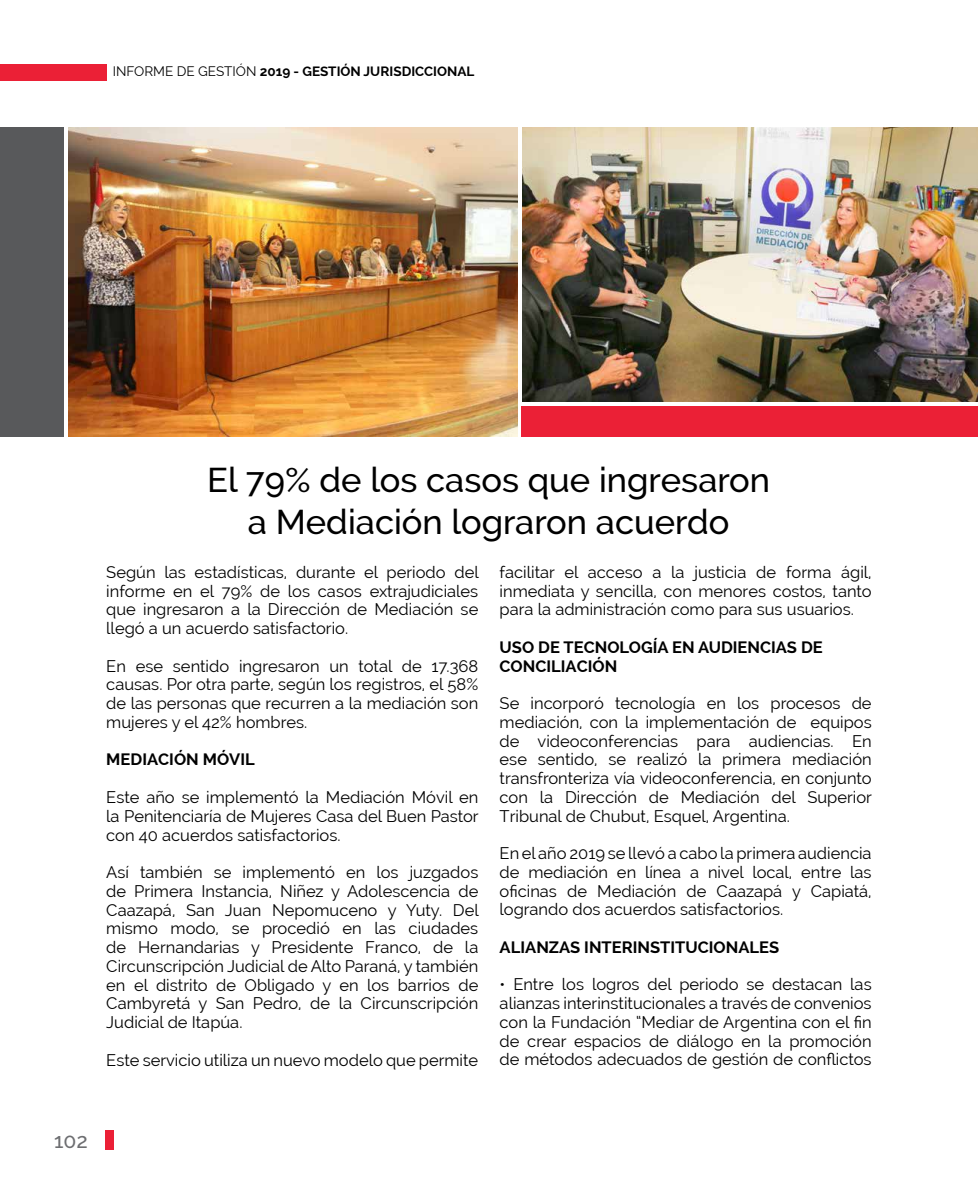
<style>
.page{position:relative;width:978px;height:1191px;background:#fff}
.page>*{position:absolute;margin:0;border:0;box-sizing:border-box;transform-origin:0 0}
.t1{font:500 34.5px/42px "Raleway";color:#000;text-align:center}
.t2{font:500 21px "Raleway";color:#6d6e71}
.t3{font:16.5px/18.8px "Raleway";color:#000;text-align:justify}
.t4{font:700 16.5px/18.8px "Raleway";color:#000}
.t5{font:700 13.5px "Raleway";color:#000}
.s1{font-weight:400}
</style>
<div class="page">
<div style="left:0;top:64px;width:106px;height:16px;background:#eb2036"></div>
<div style="left:105px;top:1130px;width:9px;height:19px;background:#eb2036"></div>
<div style="left:0;top:127px;width:65px;height:309px;background:#58595b"></div>
<img style="left:68px;top:127px;width:450px;height:309px">
<img style="left:522px;top:127px;width:455px;height:275px">
<hr style="left:977px;top:127px;width:1px;height:309px;background:#d1d3d4">
<hr style="left:64px;top:127px;width:4px;height:309px;background:#fff">
<hr style="left:518px;top:402px;width:460px;height:4px;background:#fff">
<div style="left:521px;top:406px;width:457px;height:30px;background:#eb2036"></div>
<p class="t5" style="left:113px;top:64px;width:363px"><span class="s1">INFORME DE GESTIÓN</span> 2019 - GESTIÓN JURISDICCIONAL</p>
<h1 class="t1" style="left:207px;top:459px;width:564px">El 79% de los casos que ingresaron a Mediación lograron acuerdo</h1>
<p class="t3" style="left:106px;top:563px;width:374px">Según las estadísticas, durante el periodo del informe en el 79% de los casos extrajudiciales que ingresaron a la Dirección de Mediación se llegó a un acuerdo satisfactorio.</p>
<p class="t3" style="left:106px;top:656px;width:374px">En ese sentido ingresaron un total de 17.368 causas. Por otra parte, según los registros, el 58% de las personas que recurren a la mediación son mujeres y el 42% hombres.</p>
<p class="t4" style="left:106px;top:750px;width:150px">MEDIACIÓN MÓVIL</p>
<p class="t3" style="left:106px;top:787px;width:374px">Este año se implementó la Mediación Móvil en la Penitenciaría de Mujeres Casa del Buen Pastor con 40 acuerdos satisfactorios.</p>
<p class="t3" style="left:106px;top:862px;width:374px">Así también se implementó en los juzgados de Primera Instancia, Niñez y Adolescencia de Caazapá, San Juan Nepomuceno y Yuty. Del mismo modo, se procedió en las ciudades de Hernandarias y Presidente Franco, de la Circunscripción Judicial de Alto Paraná, y también en el distrito de Obligado y en los barrios de Cambyretá y San Pedro, de la Circunscripción Judicial de Itapúa.</p>
<p class="t3" style="left:106px;top:1050px;width:374px">Este servicio utiliza un nuevo modelo que permite</p>
<p class="t3" style="left:500px;top:562px;width:374px">facilitar el acceso a la justicia de forma ágil, inmediata y sencilla, con menores costos, tanto para la administración como para sus usuarios.</p>
<p class="t4" style="left:500px;top:638px;width:325px">USO DE TECNOLOGÍA EN AUDIENCIAS DE<br>CONCILIACIÓN</p>
<p class="t3" style="left:500px;top:694px;width:374px">Se incorporó tecnología en los procesos de mediación, con la implementación de equipos de videoconferencias para audiencias. En ese sentido, se realizó la primera mediación transfronteriza vía videoconferencia, en conjunto con la Dirección de Mediación del Superior Tribunal de Chubut, Esquel, Argentina.</p>
<p class="t3" style="left:500px;top:844px;width:374px">En el año 2019 se llevó a cabo la primera audiencia de mediación en línea a nivel local, entre las oficinas de Mediación de Caazapá y Capiatá, logrando dos acuerdos satisfactorios.</p>
<p class="t4" style="left:500px;top:938px;width:281px">ALIANZAS INTERINSTITUCIONALES</p>
<p class="t3" style="left:500px;top:975px;width:374px">• Entre los logros del periodo se destacan las alianzas interinstitucionales a través de convenios con la Fundación “Mediar de Argentina con el fin de crear espacios de diálogo en la promoción de métodos adecuados de gestión de conflictos</p>
<p class="t2" style="left:54px;top:1128px;width:35px">102</p>
</div>
